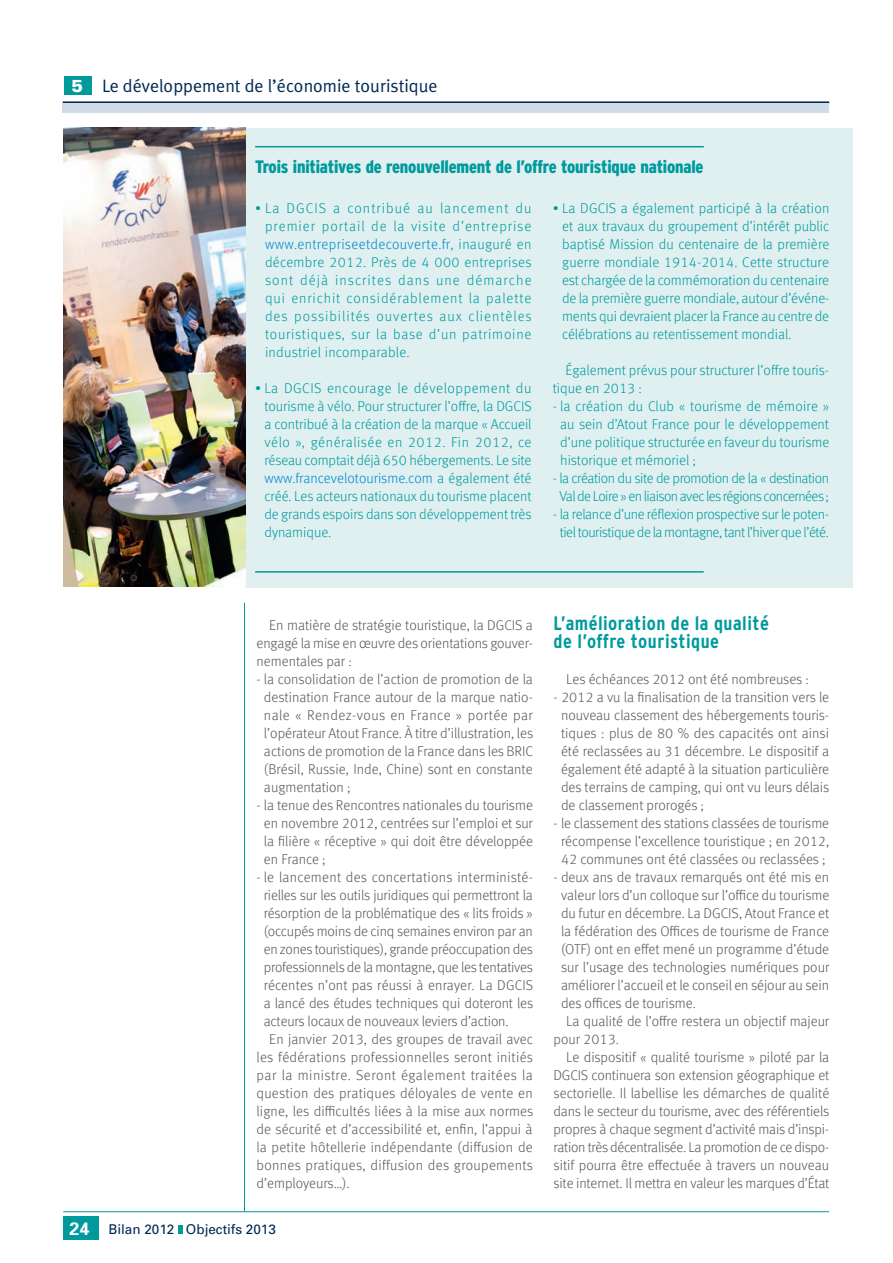
<style>
.page{position:relative;width:893px;height:1263px;background:#fff}
.page>*{position:absolute;margin:0;border:0;box-sizing:border-box;transform-origin:0 0}
.t1{font:700 condensed 19.5px/18px "Interstate";letter-spacing:.025em;color:#009a9d}
.t2{font:900 condensed 18px "Interstate";letter-spacing:-.01em;color:#009a9d}
.t3{font:18px "Meta Plus Normal";color:#002953}
.t4{font:300 14.25px/18px "Meta Offc";letter-spacing:-.005em;color:#57585a;text-align:justify}
.t5{font:300 14.25px/18px "Meta Offc";letter-spacing:-.01em;color:#009a9d;text-align:justify}
.t6{font:300 14.25px "Meta Offc";letter-spacing:.02em;color:#57585a}
.t7{font:300 14.25px/18px "Meta Offc";letter-spacing:-.03em;color:#009a9d;text-align:center}
.t8{font:300 14.25px/18px "Meta Offc";letter-spacing:-.035em;color:#009a9d;text-align:center}
.t9{font:300 14.25px "Meta Offc";letter-spacing:.015em;color:#57585a}
.t10{font:300 14.25px "Meta Offc";letter-spacing:.035em;color:#57585a}
.t11{font:13.5px "Univers";color:#002953}
.s1{font-family:"Univers";font-weight:900;font-size:17.4px;color:#fff}
.s2{color:#0087cd}
.s3{font-weight:700;font-size:18px;color:#fff}
</style>
<div class="page">
<svg style="left:178px;top:1225px;width:4px;height:9px"></svg>
<div style="left:63px;top:1216px;width:35px;height:24px;background:#009a9d"></div>
<hr style="left:63px;top:1211px;width:766px;height:1px;background:#009a9d">
<hr style="left:63px;top:101px;width:766px;height:3px;background:#002953">
<div style="left:63px;top:103px;width:766px;height:10px;background:#d2dce8"></div>
<div style="left:64px;top:76px;width:28px;height:19px;background:#009a9d"></div>
<hr style="left:244px;top:603px;width:1px;height:608px;background:#009a9d">
<div style="left:245px;top:128px;width:608px;height:459px;background:#e0f0f1"></div>
<hr style="left:255px;top:146px;width:449px;height:1px;background:#009a9d">
<hr style="left:255px;top:571px;width:449px;height:2px;background:#009a9d">
<img style="left:64px;top:128px;width:181px;height:459px">
<p class="t3" style="left:71px;top:75px;width:368px"><span class="s1">5</span> Le développement de l’économie touristique</p>
<p class="t2" style="left:255px;top:157px;width:450px">Trois initiatives de renouvellement de l’offre touristique nationale</p>
<p class="t5" style="left:265px;top:199px;width:268px;text-indent:-10px">• La DGCIS a contribué au lancement du premier portail de la visite d’entreprise <span class="s2">www.entrepriseetdecouverte.fr</span>, inauguré en décembre 2012. Près de 4 000 entreprises sont déjà inscrites dans une démarche qui enrichit considérablement la palette des possibilités ouvertes aux clientèles touristiques, sur la base d’un patrimoine industriel incomparable.</p>
<p class="t5" style="left:264px;top:379px;width:269px;text-indent:-9px">• La DGCIS encourage le développement du tourisme à vélo. Pour structurer l’offre, la DGCIS a contribué à la création de la marque « Accueil vélo », généralisée en 2012. Fin 2012, ce réseau comptait déjà 650 hébergements. Le site <span class="s2">www.francevelotourisme.com</span> a également été créé. Les acteurs nationaux du tourisme placent de grands espoirs dans son développement très dynamique.</p>
<p class="t5" style="left:562px;top:199px;width:269px;text-indent:-9px">• La DGCIS a également participé à la création et aux travaux du groupement d’intérêt public baptisé Mission du centenaire de la première guerre mondiale 1914-2014. Cette structure est chargée de la commémoration du centenaire de la première guerre mondiale, autour d’événe&shy;ments qui devraient placer la France au centre de célébrations au retentissement mondial.</p>
<p class="t5" style="left:553px;top:361px;width:278px;text-indent:13px">Également prévus pour structurer l’offre touris&shy;tique en 2013 :</p>
<p class="t5" style="left:560px;top:397px;width:271px;text-indent:-7px">- la création du Club « tourisme de mémoire » au sein d’Atout France pour le développement d’une politique structurée en faveur du tourisme historique et mémoriel ;</p>
<p class="t8" style="left:553px;top:469px;width:278px">- la création du site de promotion de la « destination<br>Val de Loire » en liaison avec les régions concernées ;</p>
<p class="t7" style="left:553px;top:505px;width:278px">- la relance d’une réflexion prospective sur le poten&shy;tiel touristique de la montagne, tant l’hiver que l’été.</p>
<p class="t4" style="left:257px;top:616px;width:278px;text-indent:13px">En matière de stratégie touristique, la DGCIS a engagé la mise en œuvre des orientations gouver&shy;nementales par :</p>
<p class="t4" style="left:264px;top:670px;width:271px;text-indent:-7px">- la consolidation de l’action de promotion de la destination France autour de la marque natio&shy;nale « Rendez-vous en France » portée par l’opérateur Atout France. À titre d’illustration, les actions de promotion de la France dans les BRIC (Brésil, Russie, Inde, Chine) sont en constante augmentation ;</p>
<p class="t4" style="left:264px;top:796px;width:270px;text-indent:-7px">- la tenue des Rencontres nationales du tourisme en novembre 2012, centrées sur l’emploi et sur la filière « réceptive » qui doit être développée en France ;</p>
<p class="t6" style="left:257px;top:869px;width:278px">- le lancement des concertations interministé-</p>
<p class="t4" style="left:264px;top:886px;width:271px">rielles sur les outils juridiques qui permettront la</p>
<p class="t4" style="left:264px;top:904px;width:271px">résorption de la problématique des « lits froids »</p>
<p class="t4" style="left:264px;top:922px;width:271px">(occupés moins de cinq semaines environ par an</p>
<p class="t4" style="left:264px;top:940px;width:271px">en zones touristiques), grande préoccupation des</p>
<p class="t4" style="left:264px;top:958px;width:271px">professionnels de la montagne, que les tentatives</p>
<p class="t4" style="left:264px;top:976px;width:271px">récentes n’ont pas réussi à enrayer. La DGCIS</p>
<p class="t4" style="left:264px;top:994px;width:271px">a lancé des études techniques qui doteront les</p>
<p class="t4" style="left:264px;top:1012px;width:246px">acteurs locaux de nouveaux leviers d’action.</p>
<p class="t4" style="left:269px;top:1030px;width:265px">En janvier 2013, des groupes de travail avec</p>
<p class="t6" style="left:257px;top:1049px;width:278px">les fédérations professionnelles seront initiés</p>
<p class="t10" style="left:257px;top:1067px;width:278px">par la ministre. Seront également traitées la</p>
<p class="t6" style="left:257px;top:1085px;width:278px">question des pratiques déloyales de vente en</p>
<p class="t4" style="left:257px;top:1102px;width:278px">ligne, les difficultés liées à la mise aux normes</p>
<p class="t4" style="left:257px;top:1120px;width:278px">de sécurité et d’accessibilité et, enfin, l’appui à</p>
<p class="t9" style="left:257px;top:1139px;width:278px">la petite hôtellerie indépendante (diffusion de</p>
<p class="t6" style="left:257px;top:1157px;width:278px">bonnes pratiques, diffusion des groupements</p>
<p class="t4" style="left:257px;top:1174px;width:95px">d’employeurs…).</p>
<p class="t11" style="left:69px;top:1220px;width:208px"><span class="s3">24</span> Bilan 2012 Objectifs 2013</p>
<h1 class="t1" style="left:554px;top:614px;width:217px">L’amélioration de la qualité de l’offre touristique</h1>
<p class="t4" style="left:566px;top:670px;width:244px">Les échéances 2012 ont été nombreuses :</p>
<p class="t4" style="left:561px;top:688px;width:270px;text-indent:-7px">- 2012 a vu la finalisation de la transition vers le nouveau classement des hébergements touris&shy;tiques : plus de 80 % des capacités ont ainsi été reclassées au 31 décembre. Le dispositif a également été adapté à la situation particulière des terrains de camping, qui ont vu leurs délais de classement prorogés ;</p>
<p class="t4" style="left:554px;top:814px;width:277px;text-align:center">- le classement des stations classées de tourisme récompense l’excellence touristique ; en 2012,<br>42 communes ont été classées ou reclassées ;</p>
<p class="t4" style="left:554px;top:868px;width:277px">- deux ans de travaux remarqués ont été mis en</p>
<p class="t4" style="left:561px;top:886px;width:270px">valeur lors d’un colloque sur l’office du tourisme</p>
<p class="t4" style="left:561px;top:904px;width:270px">du futur en décembre. La DGCIS, Atout France et</p>
<p class="t4" style="left:561px;top:922px;width:270px">la fédération des Offices de tourisme de France</p>
<p class="t4" style="left:561px;top:940px;width:270px">(OTF) ont en effet mené un programme d’étude</p>
<p class="t4" style="left:561px;top:958px;width:270px">sur l’usage des technologies numériques pour</p>
<p class="t4" style="left:561px;top:976px;width:270px">améliorer l’accueil et le conseil en séjour au sein</p>
<p class="t4" style="left:561px;top:994px;width:136px">des offices de tourisme.</p>
<p class="t4" style="left:566px;top:1012px;width:264px">La qualité de l’offre restera un objectif majeur</p>
<p class="t4" style="left:554px;top:1030px;width:67px">pour 2013.</p>
<p class="t4" style="left:566px;top:1048px;width:264px">Le dispositif « qualité tourisme » piloté par la</p>
<p class="t4" style="left:554px;top:1066px;width:277px">DGCIS continuera son extension géographique et</p>
<p class="t4" style="left:554px;top:1084px;width:277px">sectorielle. Il labellise les démarches de qualité</p>
<p class="t4" style="left:554px;top:1102px;width:277px">dans le secteur du tourisme, avec des référentiels</p>
<p class="t4" style="left:554px;top:1120px;width:277px">propres à chaque segment d’activité mais d’inspi-</p>
<p class="t4" style="left:554px;top:1138px;width:277px">ration très décentralisée. La promotion de ce dispo-</p>
<p class="t4" style="left:554px;top:1156px;width:277px">sitif pourra être effectuée à travers un nouveau</p>
<p class="t4" style="left:554px;top:1174px;width:277px">site internet. Il mettra en valeur les marques d’État</p>
</div>
